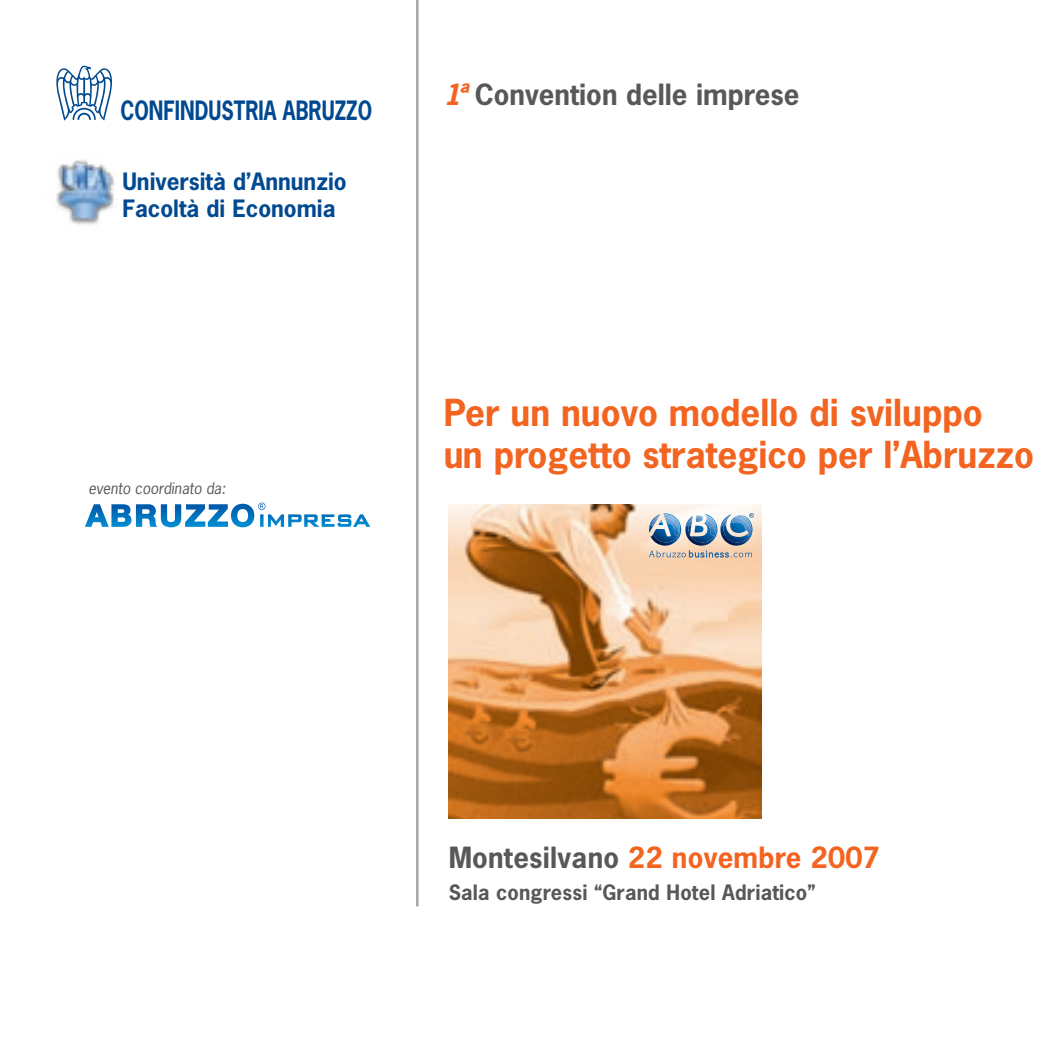
<style>
.page{position:relative;width:1063px;height:1063px;background:#fff}
.page>*{position:absolute;margin:0;border:0;box-sizing:border-box;transform-origin:0 0}
.t1{font:700 35px/42px "News Gothic Std";color:#f36421}
.t2{font:700 27.5px "News Gothic Std";letter-spacing:.01em;color:#f36421}
.t3{font:700 27.5px "News Gothic Std";color:#57585a}
.t4{font:700 25px "News Gothic Std";color:#014990;scale:.8 1}
.t5{font:700 22.5px/27px "News Gothic Std";color:#014990}
.t6{font:700 20px "News Gothic Std";letter-spacing:.01em;color:#57585a}
.t7{font:italic 15px "News Gothic Std";color:#57585a}
.s1{font-style:italic;color:#f36421}
.s2{color:#57585a}
</style>
<div class="page">
<img style="left:449px;top:505px;width:313px;height:313px">
<hr style="left:416px;top:0;width:3px;height:906px;background:#231f20">
<svg style="left:56px;top:66px;width:56px;height:55px"></svg>
<img style="left:56px;top:159px;width:59px;height:66px">
<img style="left:649px;top:513px;width:105px;height:45px">
<svg style="left:85px;top:503px;width:285px;height:24px"></svg>
<p class="t4" style="left:121px;top:94px;width:316px">CONFINDUSTRIA ABRUZZO</p>
<p class="t5" style="left:122px;top:167px;width:226px">Università d’Annunzio<br>Facoltà di Economia</p>
<p class="t7" style="left:89px;top:478px;width:139px">evento coordinato da:</p>
<p class="t3" style="left:443px;top:76px;width:358px"><span class="s1">1ª</span> Convention delle imprese</p>
<p class="t1" style="left:443px;top:391px;width:592px">Per un nuovo modello di sviluppo<br>un progetto strategico per l’Abruzzo</p>
<p class="t2" style="left:448px;top:839px;width:433px"><span class="s2">Montesilvano</span> 22 novembre 2007</p>
<p class="t6" style="left:448px;top:879px;width:369px">Sala congressi “Grand Hotel Adriatico”</p>
</div>
